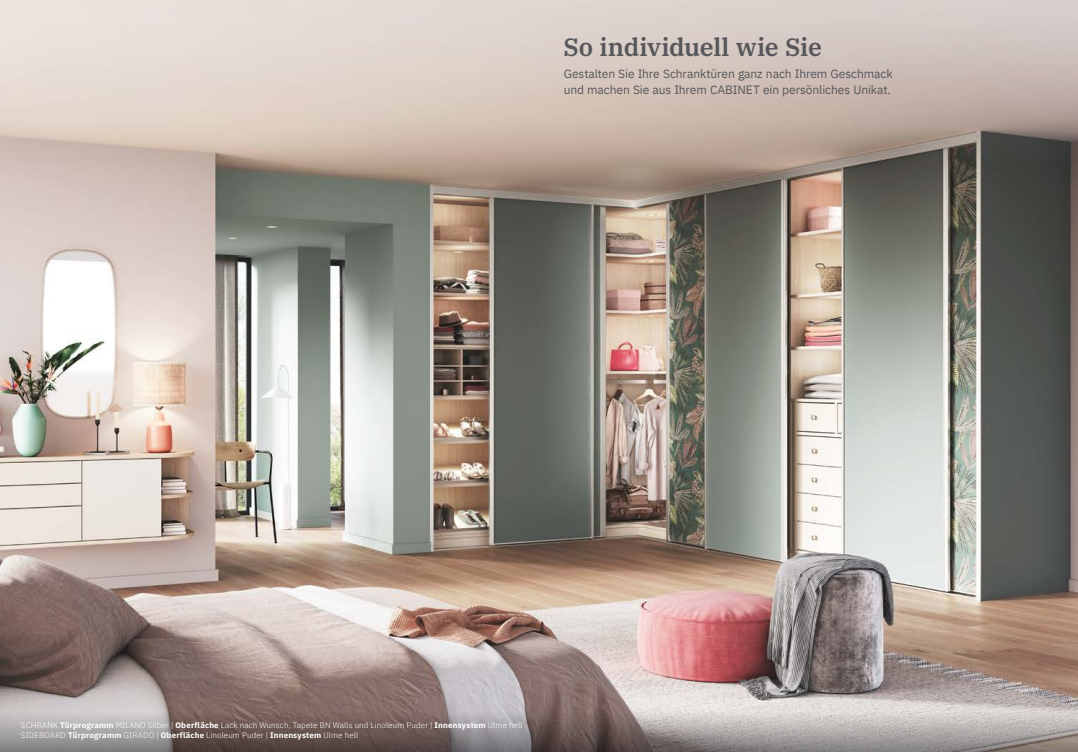
<style>
.page{position:relative;width:1078px;height:752px;background:#fff}
.page>*{position:absolute;margin:0;border:0;box-sizing:border-box;transform-origin:0 0}
.t1{font:25px "IBM Plex Serif Sm Bld";letter-spacing:-.015em;color:#57575b}
.t2{font:12px/16px "IBM Plex Sans";letter-spacing:-.01em;color:#57575b}
.t3{font:300 8px/10px "IBM Plex Sans";letter-spacing:.02em;color:#fff}
.s1{font-weight:700}
</style>
<div class="page">
<img style="left:0;top:182px;width:1077px;height:524px">
<svg style="left:0;top:706px;width:1077px;height:45px;background:#968d8b"></svg>
<svg style="left:0;top:0;width:1077px;height:182px;background:#cbbdb5"></svg>
<h1 class="t1" style="left:563px;top:27px;width:260px">So individuell wie Sie</h1>
<h2 class="t2" style="left:563px;top:64px;width:330px">Gestalten Sie Ihre Schranktüren ganz nach Ihrem Geschmack und machen Sie aus Ihrem CABINET ein persönliches Unikat.</h2>
<p class="t3" style="left:21px;top:719px;width:503px">SCHRANK <span class="s1">Türprogramm</span> MILANO Silber | <span class="s1">Oberfläche</span> Lack nach Wunsch, Tapete BN Walls und Linoleum Puder | <span class="s1">Innensystem</span> Ulme hell<br>SIDEBOARD <span class="s1">Türprogramm</span> GIRADO | <span class="s1">Oberfläche</span> Linoleum Puder | <span class="s1">Innensystem</span> Ulme hell</p>
</div>
